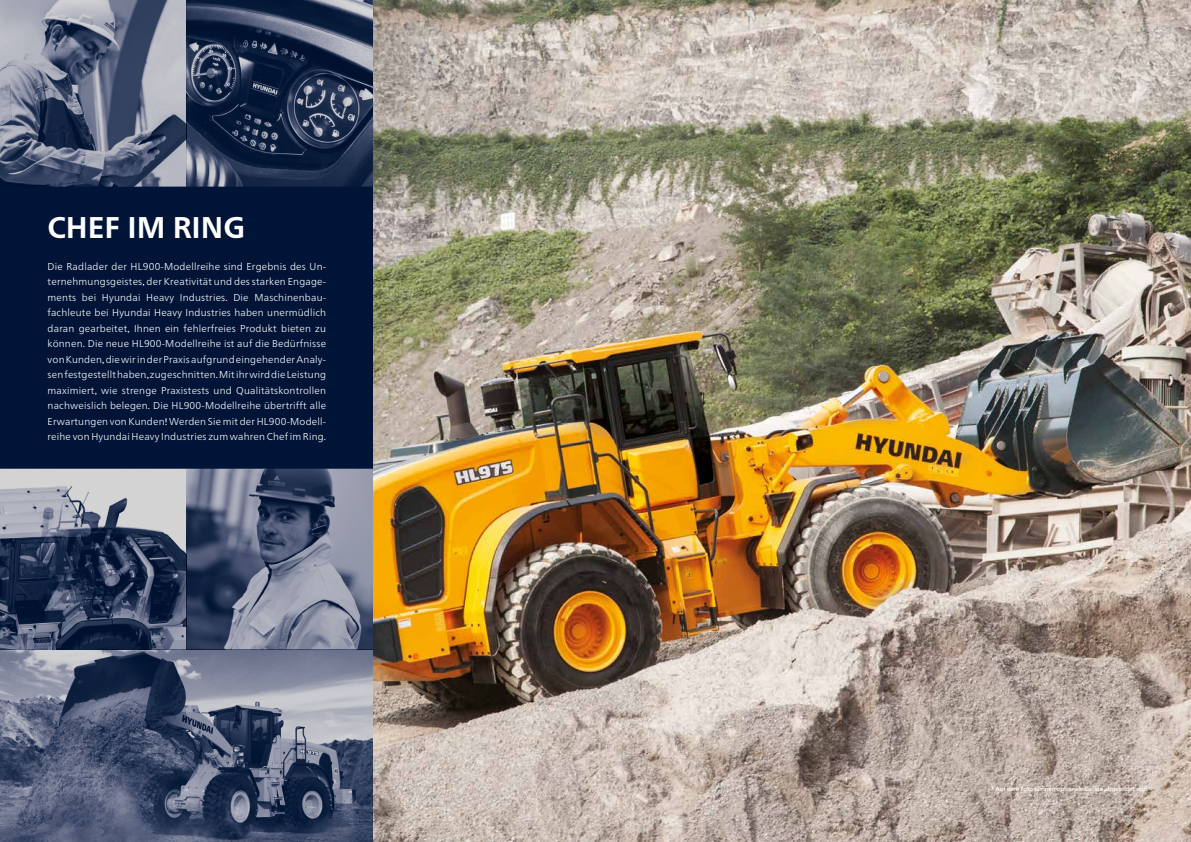
<style>
.page{position:relative;width:1191px;height:842px;background:#fff}
.page>*{position:absolute;margin:0;border:0;box-sizing:border-box;transform-origin:0 0}
.t1{font:700 30px "Frutiger Neue LTW1 G";color:#fff}
.t2{font:300 10px/15.5px "Frutiger Neue LTW1 G";letter-spacing:.02em;color:#fff;text-align:justify}
.t3{font:500 6px "Frutiger Neue LTW1 G";letter-spacing:-.015em;color:#fff}
.s1{font-family:"Gill Sans Std";font-weight:400}
</style>
<div class="page">
<img style="left:0;top:469px;width:187px;height:180px">
<img style="left:187px;top:469px;width:186px;height:180px">
<img style="left:187px;top:0;width:186px;height:187px">
<svg style="left:0;top:0;width:187px;height:187px;background:#6d758b"></svg>
<div style="left:0;top:187px;width:373px;height:282px;background:#001437"></div>
<img style="left:0;top:649px;width:373px;height:193px">
<img style="left:373px;top:0;width:818px;height:842px">
<h1 class="t1" style="left:48px;top:205px;width:199px">CHEF IM RING</h1>
<p class="t2" style="left:48px;top:258px;width:280px">Die Radlader der HL900-Modellreihe sind Ergebnis des Un&shy;ternehmungsgeistes<span class="s1">,</span> der Kreativität und des starken Engage&shy;ments bei Hyundai Heavy Industries<span class="s1">.</span> Die Maschinenbau&shy;fachleute bei Hyundai Heavy Industries haben unermüdlich daran gearbeitet<span class="s1">,</span> Ihnen ein fehlerfreies Produkt bieten zu können<span class="s1">.</span> Die neue HL900-Modellreihe ist auf die Bedürfnisse von Kunden<span class="s1">,</span> die wir in der Praxis aufgrund eingehender Analy&shy;sen festgestellt haben<span class="s1">,</span> zugeschnitten<span class="s1">.</span> Mit ihr wird die Leistung maximiert<span class="s1">,</span> wie strenge Praxistests und Qualitätskontrollen nachweislich belegen<span class="s1">.</span> Die HL900-Modellreihe übertrifft alle Erwartungen von Kunden<span class="s1">!</span> Werden Sie mit der HL900-Modell&shy;reihe von Hyundai Heavy Industries zum wahren Chef im Ring<span class="s1">.</span></p>
<p class="t3" style="left:991px;top:785px;width:159px">* Auf dem Foto können optionale Geräte abgebildet sein<span class="s1">.</span></p>
</div>
